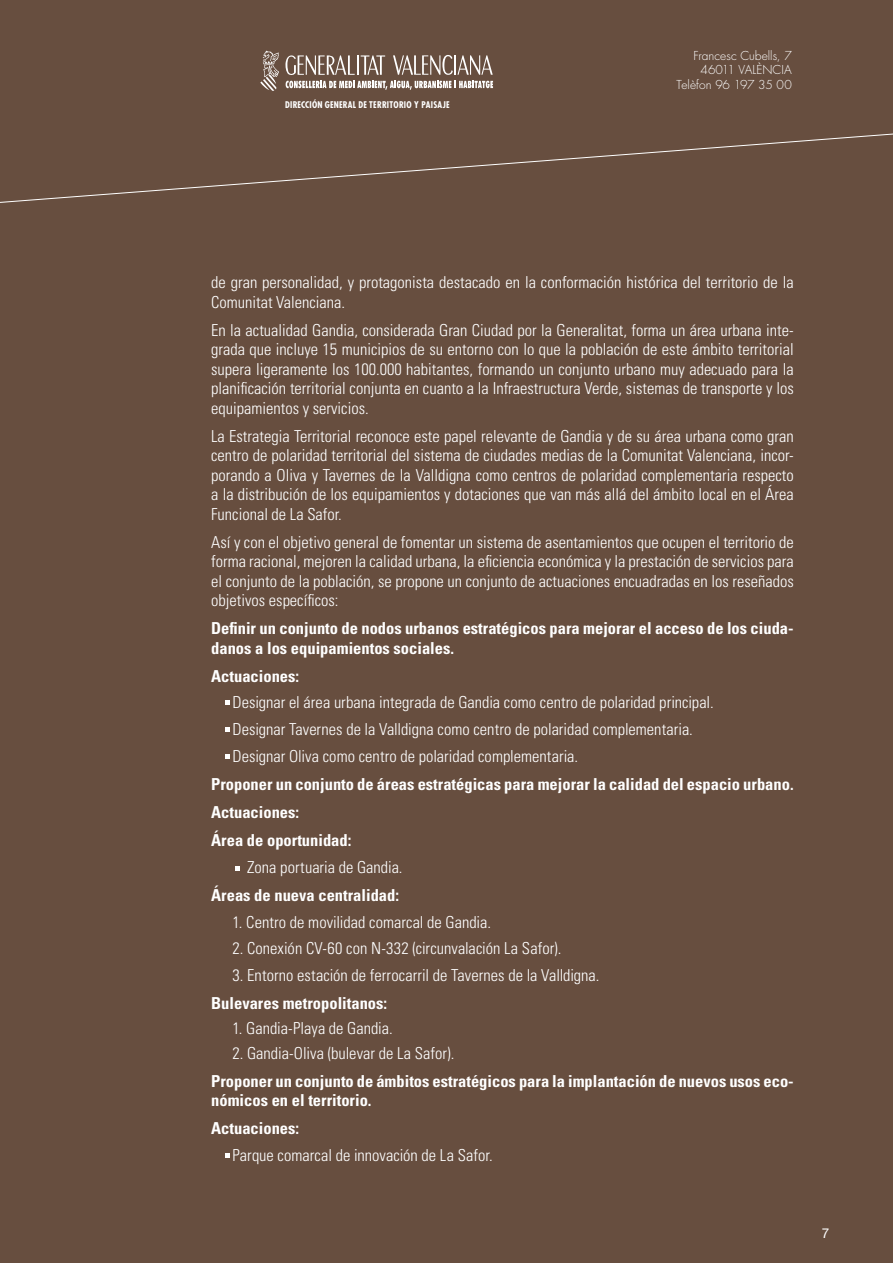
<style>
.page{position:relative;width:893px;height:1263px;background:#674e3f}
.page>*{position:absolute;margin:0;border:0;box-sizing:border-box;transform-origin:0 0}
._02_Areas_TXT{font:300 condensed 16.5px/19.5px "Univers";color:#fff;text-align:justify}
._02_Areas_TXT-2{font:700 condensed 16.5px/19.5px "Univers";color:#fff}
._02_Areas_TXT__3{font:300 condensed 16.5px "Univers";color:#fff}
._02_Areas_TXT_3_tabu{font:300 condensed 16.5px "Univers";color:#fff}
.t1{font:13.5px "Helvetica Neue";color:#fff}
.t2{font:300 12px/14.4px "Futura";letter-spacing:.005em;color:#fff;text-align:right}
.t3{font:700 condensed 9px "Futura";letter-spacing:.025em;color:#fff}
</style>
<div class="page">
<svg style="left:0;top:133px;width:893px;height:70px"></svg>
<svg style="left:260px;top:51px;width:19px;height:40px"></svg>
<svg style="left:285px;top:55px;width:208px;height:35px"></svg>
<svg style="left:225px;top:701px;width:4px;height:4px"></svg>
<svg style="left:225px;top:727px;width:4px;height:4px"></svg>
<svg style="left:225px;top:755px;width:4px;height:4px"></svg>
<svg style="left:225px;top:1153px;width:4px;height:5px"></svg>
<svg style="left:235px;top:866px;width:4px;height:4px"></svg>
<p class="t3" style="left:285px;top:99px;width:166px">DIRECCIÓN GENERAL DE TERRITORIO Y PAISAJE</p>
<p class="t2" style="left:677px;top:49px;width:117px">Francesc Cubells, 7<br>46011 Valènc ia<br>Telèfon 96 197 35 00</p>
<p class="_02_Areas_TXT" style="left:211px;top:272px;width:584px">de gran personalidad, y protagonista destacado en la conformación histórica del territorio de la<br>Comunitat Valenciana.</p>
<p class="_02_Areas_TXT" style="left:211px;top:320px;width:584px">En la actualidad Gandia, considerada Gran Ciudad por la Generalitat, forma un área urbana inte&shy;grada que incluye 15 municipios de su entorno con lo que la población de este ámbito territorial supera ligeramente los 100.000 habitantes, formando un conjunto urbano muy adecuado para la planificación territorial conjunta en cuanto a la Infraestructura Verde, sistemas de transporte y los equipamientos y servicios.</p>
<p class="_02_Areas_TXT" style="left:211px;top:426px;width:584px">La Estrategia Territorial reconoce este papel relevante de Gandia y de su área urbana como gran centro de polaridad territorial del sistema de ciudades medias de la Comunitat Valenciana, incor&shy;porando a Oliva y Tavernes de la Valldigna como centros de polaridad complementaria respecto a la distribución de los equipamientos y dotaciones que van más allá del ámbito local en el Área Funcional de La Safor.</p>
<p class="_02_Areas_TXT" style="left:211px;top:532px;width:584px">Así y con el objetivo general de fomentar un sistema de asentamientos que ocupen el territorio de forma racional, mejoren la calidad urbana, la eficiencia económica y la prestación de servicios para el conjunto de la población, se propone un conjunto de actuaciones encuadradas en los reseñados objetivos específicos:</p>
<p class="_02_Areas_TXT-2" style="left:211px;top:618px;width:584px">Definir un conjunto de nodos urbanos estratégicos para mejorar el acceso de los ciuda&shy;danos a los equipamientos sociales.</p>
<p class="_02_Areas_TXT-2" style="left:211px;top:666px;width:89px">Actuaciones:</p>
<p class="_02_Areas_TXT__3" style="left:232px;top:692px;width:483px">Designar el área urbana integrada de Gandia como centro de polaridad principal.</p>
<p class="_02_Areas_TXT__3" style="left:232px;top:719px;width:462px">Designar Tavernes de la Valldigna como centro de polaridad complementaria.</p>
<p class="_02_Areas_TXT__3" style="left:232px;top:746px;width:347px">Designar Oliva como centro de polaridad complementaria.</p>
<p class="_02_Areas_TXT-2" style="left:211px;top:774px;width:584px">Proponer un conjunto de áreas estratégicas para mejorar la calidad del espacio urbano.</p>
<p class="_02_Areas_TXT-2" style="left:211px;top:802px;width:89px">Actuaciones:</p>
<p class="_02_Areas_TXT-2" style="left:211px;top:830px;width:142px">Área de oportunidad:</p>
<p class="_02_Areas_TXT__3" style="left:247px;top:857px;width:157px">Zona portuaria de Gandia.</p>
<p class="_02_Areas_TXT-2" style="left:211px;top:885px;width:189px">Áreas de nueva centralidad:</p>
<p class="_02_Areas_TXT__3" style="left:232px;top:912px;width:260px">1. Centro de movilidad comarcal de Gandia.</p>
<p class="_02_Areas_TXT__3" style="left:232px;top:938px;width:331px">2. Conexión CV-60 con N-332 (circunvalación La Safor).</p>
<p class="_02_Areas_TXT__3" style="left:232px;top:965px;width:369px">3. Entorno estación de ferrocarril de Tavernes de la Valldigna.</p>
<p class="_02_Areas_TXT-2" style="left:211px;top:993px;width:177px">Bulevares metropolitanos:</p>
<p class="_02_Areas_TXT_3_tabu" style="left:232px;top:1018px;width:162px">1. Gandia-Playa de Gandia.</p>
<p class="_02_Areas_TXT_3_tabu" style="left:232px;top:1043px;width:224px">2. Gandia-Oliva (bulevar de La Safor).</p>
<p class="_02_Areas_TXT-2" style="left:211px;top:1071px;width:584px">Proponer un conjunto de ámbitos estratégicos para la implantación de nuevos usos eco&shy;nómicos en el territorio.</p>
<p class="_02_Areas_TXT-2" style="left:211px;top:1118px;width:89px">Actuaciones:</p>
<p class="_02_Areas_TXT_3_tabu" style="left:232px;top:1145px;width:262px">Parque comarcal de innovación de La Safor.</p>
<p class="t1" style="left:822px;top:1225px;width:9px">7</p>
</div>
